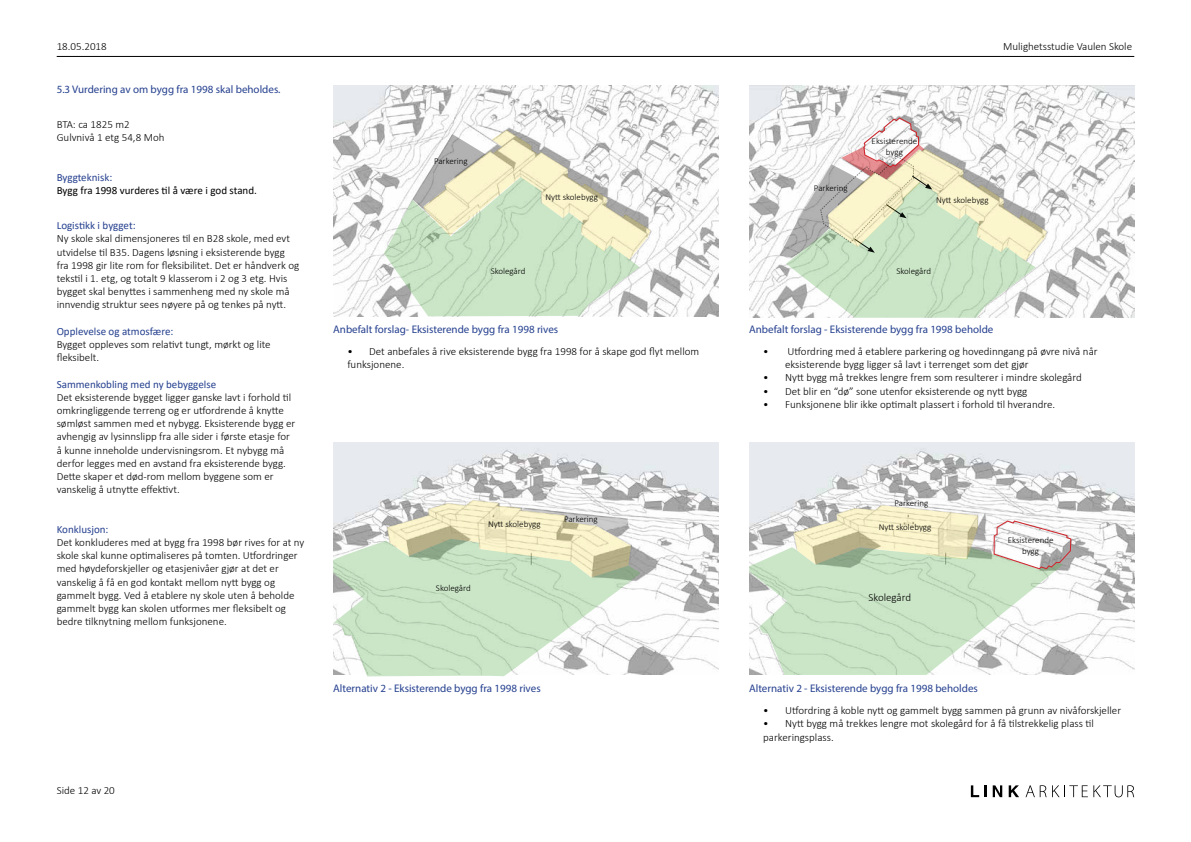
<style>
.page{position:relative;width:1191px;height:842px;background:#fff}
.page>*{position:absolute;margin:0;border:0;box-sizing:border-box;transform-origin:0 0}
.t1{font:300 11px/13.2px "Calibri";color:#000}
.t2{font:11px "Myriad Pro";color:#25408f}
.t3{font:11px "Calibri";color:#25408f}
.t4{font:11px "Calibri";color:#000}
.t5{font:300 9px/10.8px "Calibri";color:#000;text-align:center}
</style>
<div class="page">
<svg style="left:1025px;top:785px;width:21px;height:12px"></svg>
<svg style="left:1052px;top:785px;width:35px;height:12px"></svg>
<svg style="left:1093px;top:785px;width:41px;height:12px"></svg>
<svg style="left:971px;top:785px;width:15px;height:12px"></svg>
<svg style="left:992px;top:785px;width:10px;height:12px"></svg>
<svg style="left:1008px;top:785px;width:11px;height:12px"></svg>
<hr style="left:57px;top:56px;width:1077px;height:1px;background:#000">
<img style="left:749px;top:442px;width:385px;height:233px">
<img style="left:333px;top:442px;width:385px;height:233px">
<img style="left:749px;top:85px;width:385px;height:233px">
<svg style="left:779px;top:117px;width:267px;height:201px"></svg>
<img style="left:333px;top:85px;width:385px;height:231px">
<svg style="left:384px;top:130px;width:267px;height:186px"></svg>
<svg style="left:333px;top:539px;width:308px;height:138px;fill:#cbe6c7"></svg>
<svg style="left:387px;top:500px;width:244px;height:77px"></svg>
<svg style="left:793px;top:505px;width:184px;height:42px"></svg>
<svg style="left:749px;top:547px;width:314px;height:128px;fill:#cbe6c7"></svg>
<svg style="left:992px;top:520px;width:79px;height:50px"></svg>
<p class="t1" style="left:57px;top:39px;width:52px">18.05.2018</p>
<p class="t1" style="left:1003px;top:40px;width:130px">Mulighetsstudie Vaulen Skole</p>
<p class="t2" style="left:57px;top:83px;width:225px">5.3 Vurdering av om bygg fra 1998 skal beholdes.</p>
<p class="t1" style="left:57px;top:118px;width:109px">BTA: ca 1825 m2<br>Gulvnivå 1 etg 54,8 Moh</p>
<p class="t3" style="left:57px;top:170px;width:57px">Byggteknisk:</p>
<p class="t4" style="left:57px;top:183px;width:202px">Bygg fra 1998 vurderes til å være i god stand.</p>
<p class="t3" style="left:57px;top:218px;width:80px">Logistikk i bygget:</p>
<p class="t1" style="left:57px;top:232px;width:244px">Ny skole skal dimensjoneres til en B28 skole, med evt utvidelse til B35. Dagens løsning i eksisterende bygg fra 1998 gir lite rom for fleksibilitet. Det er håndverk og tekstil i 1. etg, og totalt 9 klasserom i 2 og 3 etg. Hvis bygget skal benyttes i sammenheng med ny skole må innvendig struktur sees nøyere på og tenkes på nytt.</p>
<p class="t3" style="left:57px;top:323px;width:118px">Opplevelse og atmosfære:</p>
<p class="t1" style="left:57px;top:338px;width:215px">Bygget oppleves som relativt tungt, mørkt og lite fleksibelt.</p>
<p class="t3" style="left:57px;top:376px;width:161px">Sammenkobling med ny bebyggelse</p>
<p class="t1" style="left:57px;top:390px;width:240px">Det eksisterende bygget ligger ganske lavt i forhold til omkringliggende terreng og er utfordrende å knytte sømløst sammen med et nybygg. Eksisterende bygg er avhengig av lysinnslipp fra alle sider i første etasje for å kunne inneholde undervisningsrom. Et nybygg må derfor legges med en avstand fra eksisterende bygg.<br>Dette skaper et død-rom mellom byggene som er vanskelig å utnytte effektivt.</p>
<p class="t3" style="left:57px;top:521px;width:53px">Konklusjon:</p>
<p class="t1" style="left:57px;top:536px;width:249px">Det konkluderes med at bygg fra 1998 bør rives for at ny skole skal kunne optimaliseres på tomten. Utfordringer med høydeforskjeller og etasjenivåer gjør at det er vanskelig å få en god kontakt mellom nytt bygg og gammelt bygg. Ved å etablere ny skole uten å beholde gammelt bygg kan skolen utformes mer fleksibelt og bedre tilknytning mellom funksjonene.</p>
<p class="t5" style="left:871px;top:135px;width:47px">Eksisterende bygg</p>
<p class="t5" style="left:434px;top:155px;width:35px">Parkering</p>
<p class="t5" style="left:814px;top:183px;width:35px">Parkering</p>
<p class="t5" style="left:545px;top:192px;width:54px">Nytt skolebygg</p>
<p class="t5" style="left:936px;top:194px;width:54px">Nytt skolebygg</p>
<p class="t5" style="left:491px;top:265px;width:36px">Skolegård</p>
<p class="t5" style="left:896px;top:265px;width:36px">Skolegård</p>
<p class="t2" style="left:333px;top:323px;width:227px">Anbefalt forslag- Eksisterende bygg fra 1998 rives</p>
<p class="t1" style="left:347px;top:345px;width:353px">• Det anbefales å rive eksisterende bygg fra 1998 for å skape god flyt mellom funksjonene.</p>
<p class="t2" style="left:749px;top:323px;width:246px">Anbefalt forslag - Eksisterende bygg fra 1998 beholde</p>
<p class="t1" style="left:785px;top:345px;width:314px;text-indent:-22px">• Utfordring med å etablere parkering og hovedinngang på øvre nivå når eksisterende bygg ligger så lavt i terrenget som det gjør</p>
<p class="t1" style="left:763px;top:371px;width:320px">• Nytt bygg må trekkes lengre frem som resulterer i mindre skolegård</p>
<p class="t1" style="left:763px;top:384px;width:266px">• Det blir en “dø” sone utenfor eksisterende og nytt bygg</p>
<p class="t1" style="left:763px;top:397px;width:293px">• Funksjonene blir ikke optimalt plassert i forhold til hverandre.</p>
<p class="t5" style="left:894px;top:498px;width:35px">Parkering</p>
<p class="t5" style="left:564px;top:513px;width:35px">Parkering</p>
<p class="t5" style="left:488px;top:519px;width:54px">Nytt skolebygg</p>
<p class="t5" style="left:878px;top:522px;width:54px">Nytt skolebygg</p>
<p class="t5" style="left:1007px;top:535px;width:47px">Eksisterende bygg</p>
<p class="t5" style="left:436px;top:583px;width:36px">Skolegård</p>
<p class="t1" style="left:868px;top:590px;width:44px">Skolegård</p>
<p class="t1" style="left:57px;top:783px;width:60px">Side 12 av 20</p>
<p class="t2" style="left:333px;top:682px;width:209px">Alternativ 2 - Eksisterende bygg fra 1998 rives</p>
<p class="t2" style="left:749px;top:682px;width:230px">Alternativ 2 - Eksisterende bygg fra 1998 beholdes</p>
<p class="t1" style="left:763px;top:704px;width:359px">• Utfordring å koble nytt og gammelt bygg sammen på grunn av nivåforskjeller</p>
<p class="t1" style="left:763px;top:717px;width:332px">• Nytt bygg må trekkes lengre mot skolegård for å få tilstrekkelig plass til parkeringsplass.</p>
</div>
